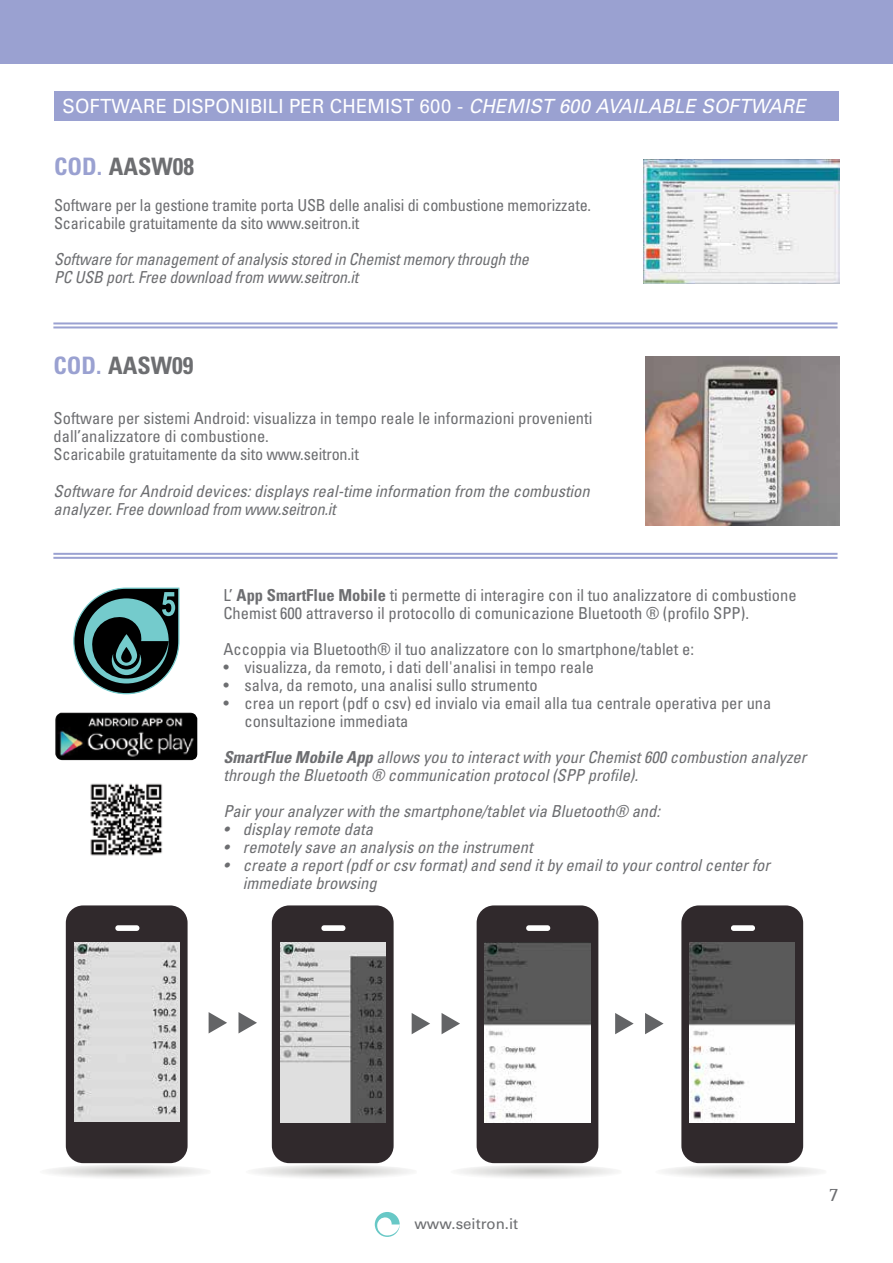
<style>
.page{position:relative;width:893px;height:1263px;background:#fff}
.page>*{position:absolute;margin:0;border:0;box-sizing:border-box;transform-origin:0 0}
.t1{font:700 condensed 24px "Univers";color:#6d6e71}
.t2{font:19.5px "Univers";letter-spacing:.01em;color:#fff;scale:.95 1}
.t3{font:19.5px "Rotis Semi Serif";color:#6d6e71}
.t4{font:condensed 16.5px/18px "Univers";color:#6d6e71}
.t5{font:italic condensed 16.5px/18px "Univers";color:#6d6e71}
.t6{font:15px "Univers";color:#6d6e71}
.s1{font-style:italic}
.s2{color:#9aa1d1}
.s3{font-weight:700}
</style>
<div class="page">
<svg style="left:375px;top:1212px;width:25px;height:25px"></svg>
<img style="left:643px;top:160px;width:196px;height:123px">
<div style="left:54px;top:91px;width:785px;height:29px;background:#9aa1d1"></div>
<img style="left:646px;top:356px;width:194px;height:169px">
<svg style="left:73px;top:587px;width:106px;height:107px"></svg>
<hr style="left:53px;top:322px;width:784px;height:2px;background:#9aa1d1">
<hr style="left:53px;top:326px;width:784px;height:2px;background:#9aa1d1">
<hr style="left:53px;top:553px;width:784px;height:2px;background:#9aa1d1">
<hr style="left:53px;top:557px;width:784px;height:2px;background:#9aa1d1">
<div style="left:66px;top:905px;width:122px;height:258px;background:#30292c"></div>
<div style="left:272px;top:905px;width:122px;height:258px;background:#30292c"></div>
<div style="left:477px;top:905px;width:121px;height:258px;background:#30292c"></div>
<svg style="left:681px;top:905px;width:122px;height:258px;background:#3b3538"></svg>
<div style="left:72px;top:940px;width:110px;height:186px;background:linear-gradient(to right,#30292c,#30292c)"></div>
<img style="left:74px;top:942px;width:105px;height:180px">
<svg style="left:278px;top:940px;width:110px;height:186px;background:#3e393b"></svg>
<img style="left:280px;top:942px;width:105px;height:180px">
<svg style="left:483px;top:940px;width:110px;height:186px;fill:#30292c"></svg>
<img style="left:485px;top:942px;width:105px;height:180px">
<svg style="left:688px;top:940px;width:110px;height:186px;background:#4c4749"></svg>
<img style="left:690px;top:942px;width:105px;height:180px">
<svg style="left:209px;top:1012px;width:18px;height:21px"></svg>
<svg style="left:412px;top:1013px;width:18px;height:21px"></svg>
<svg style="left:615px;top:1013px;width:19px;height:21px"></svg>
<svg style="left:238px;top:1012px;width:19px;height:21px"></svg>
<svg style="left:442px;top:1013px;width:18px;height:21px"></svg>
<svg style="left:645px;top:1013px;width:19px;height:21px"></svg>
<img style="left:90px;top:783px;width:73px;height:73px">
<img style="left:55px;top:713px;width:142px;height:47px">
<div style="left:0;top:0;width:893px;height:64px;background:#9aa1d1"></div>
<p class="t2" style="left:63px;top:94px;width:784px">SOFTWARE DISPONIBILI PER CHEMIST 600 - <span class="s1">CHEMIST 600 AVAILABLE SOFTWARE</span></p>
<h1 class="t1" style="left:54px;top:152px;width:141px"><span class="s2">COD.</span> AASW08</h1>
<p class="t4" style="left:54px;top:195px;width:539px">Software per la gestione tramite porta USB delle analisi di combustione memorizzate.<br>Scaricabile gratuitamente da sito www.seitron.it</p>
<p class="t5" style="left:54px;top:249px;width:476px">Software for management of analysis stored in Chemist memory through the<br>PC USB port. Free download from www.seitron.it</p>
<h1 class="t1" style="left:54px;top:351px;width:141px"><span class="s2">COD.</span> AASW09</h1>
<p class="t4" style="left:54px;top:409px;width:540px">Software per sistemi Android: visualizza in tempo reale le informazioni provenienti dall’analizzatore di combustione.<br>Scaricabile gratuitamente da sito www.seitron.it</p>
<p class="t5" style="left:54px;top:481px;width:538px">Software for Android devices: displays real-time information from the combustion analyzer. Free download from www.seitron.it</p>
<p class="t4" style="left:223px;top:586px;width:575px">L’ <span class="s3">App SmartFlue Mobile</span> ti permette di interagire con il tuo analizzatore di combustione<br>Chemist 600 attraverso il protocollo di comunicazione Bluetooth ® (profilo SPP).</p>
<p class="t4" style="left:223px;top:640px;width:472px">Accoppia via Bluetooth® il tuo analizzatore con lo smartphone/tablet e:</p>
<p class="t4" style="left:223px;top:658px;width:372px">• visualizza, da remoto, i dati dell'analisi in tempo reale</p>
<p class="t4" style="left:223px;top:676px;width:316px">• salva, da remoto, una analisi sullo strumento</p>
<p class="t4" style="left:244px;top:694px;width:528px;text-indent:-21px">• crea un report (pdf o csv) ed invialo via email alla tua centrale operativa per una consultazione immediata</p>
<p class="t5" style="left:223px;top:748px;width:584px"><span class="s3">SmartFlue Mobile App</span> allows you to interact with your Chemist 600 combustion analyzer through the Bluetooth ® communication protocol (SPP profile).</p>
<p class="t5" style="left:223px;top:802px;width:438px">Pair your analyzer with the smartphone/tablet via Bluetooth® and:</p>
<p class="t5" style="left:223px;top:820px;width:151px">• display remote data</p>
<p class="t5" style="left:223px;top:838px;width:311px">• remotely save an analysis on the instrument</p>
<p class="t5" style="left:243px;top:856px;width:528px;text-indent:-20px">• create a report (pdf or csv format) and send it by email to your control center for immediate browsing</p>
<p class="t6" style="left:414px;top:1214px;width:105px">www.seitron.it</p>
<p class="t3" style="left:829px;top:1183px;width:12px">7</p>
</div>
